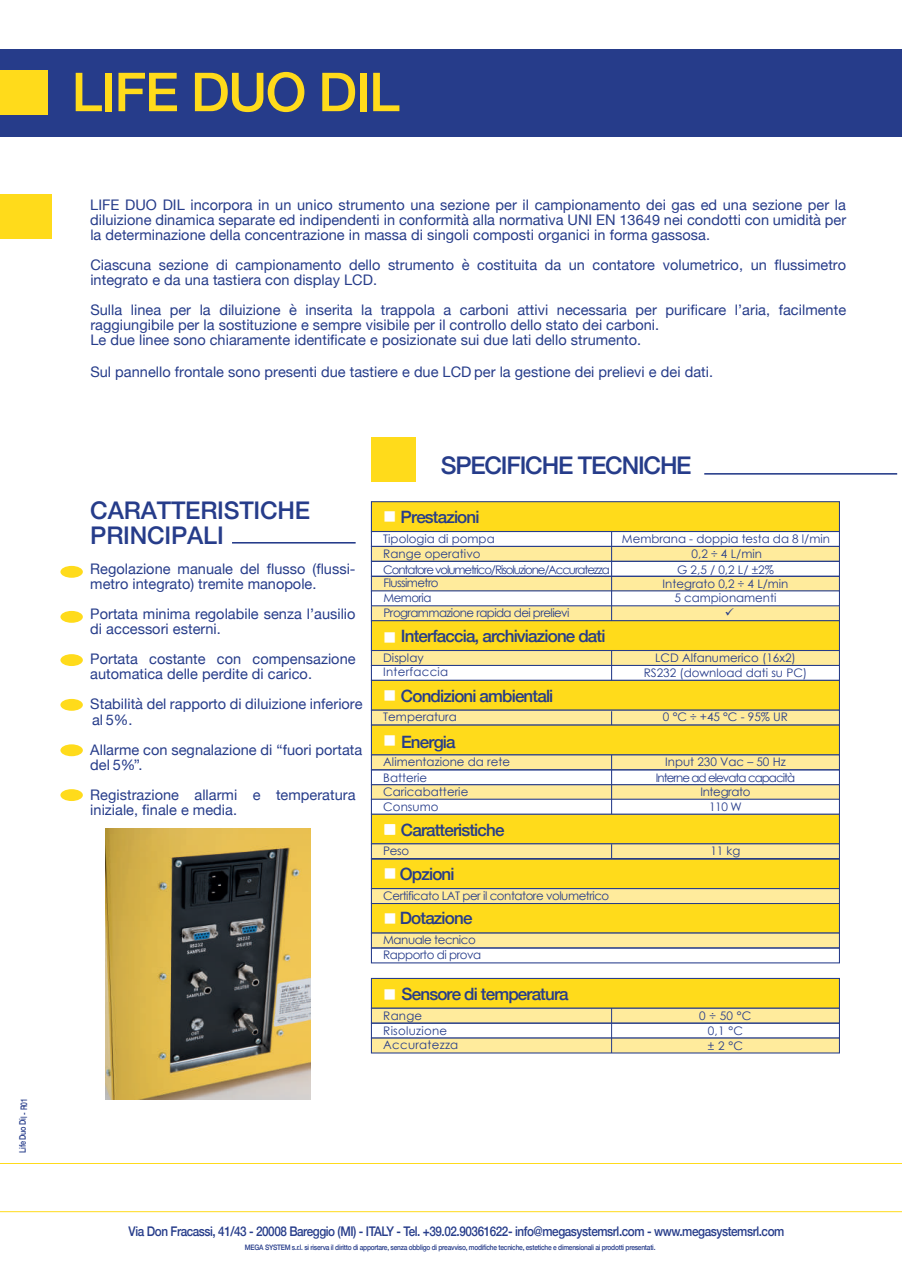
<style>
.page{position:relative;width:902px;height:1272px;background:#fff}
.page>*{position:absolute;margin:0;border:0;box-sizing:border-box;transform-origin:0 0}
.t1{font:500 53.7px "Helvetica Neue LT Std";letter-spacing:-.025em;color:#ffdb1b}
.t2{font:500 24.3px/25.5px "Helvetica Neue";letter-spacing:-.01em;color:#263c8a}
.t3{font:500 24.3px "Helvetica Neue";letter-spacing:-.05em;color:#263c8a}
.t4{font:500 16.95px "Helvetica Neue";letter-spacing:-.05em;color:#263c8a}
.t5{font:14.55px/15px "Helvetica Neue";color:#263c8a}
.t6{font:500 13.35px "Helvetica Neue";letter-spacing:-.035em;color:#263c8a;scale:.88 1}
.t7{font:11.85px/14.9px "Century Gothic";letter-spacing:-.005em;color:#263c8a;text-align:center}
.t8{font:11.85px/15.1px "Century Gothic";letter-spacing:-.04em;color:#263c8a}
.t9{font:11.85px/15px "Century Gothic";letter-spacing:-.08em;color:#263c8a;text-align:center}
.t10{font:11.85px "Century Gothic";letter-spacing:-.09em;color:#263c8a}
.t11{font:11.85px "Century Gothic";letter-spacing:-.05em;color:#263c8a}
.t12{font:11.85px/14.2px "Century Gothic";letter-spacing:.02em;color:#263c8a}
.t13{font:11.85px "Century Gothic";letter-spacing:-.045em;color:#263c8a}
.t14{font:500 9px "Helvetica Neue";letter-spacing:-.035em;color:#263c8a;scale:.82 1}
.t15{font:500 7.5px "Helvetica Neue";letter-spacing:-.035em;color:#263c8a;scale:.88 1}
.s1{color:#fff}
</style>
<div class="page">
<div style="left:0;top:194px;width:51px;height:44px;background:#ffdb1b"></div>
<div style="left:60px;top:566px;width:23px;height:11px;background:#ffdb1b;border-radius:50%"></div>
<div style="left:60px;top:611px;width:23px;height:11px;background:#ffdb1b;border-radius:50%"></div>
<div style="left:60px;top:654px;width:23px;height:12px;background:#ffdb1b;border-radius:50%"></div>
<div style="left:60px;top:699px;width:23px;height:11px;background:#ffdb1b;border-radius:50%"></div>
<div style="left:60px;top:744px;width:23px;height:12px;background:#ffdb1b;border-radius:50%"></div>
<div style="left:60px;top:789px;width:23px;height:12px;background:#ffdb1b;border-radius:50%"></div>
<hr style="left:0;top:1211px;width:901px;height:1px;background:#ffdb1b">
<hr style="left:0;top:1162px;width:901px;height:1px;background:#ffdb1b">
<div style="left:0;top:49px;width:901px;height:87px;background:#263c8a"></div>
<div style="left:0;top:70px;width:48px;height:45px;background:#ffdb1b"></div>
<div style="left:371px;top:858px;width:468px;height:31px;background:#ffdb1b;border:1px solid #263c8a"></div>
<div style="left:371px;top:605px;width:468px;height:16px;background:#ffeb9c"></div>
<div style="left:371px;top:437px;width:45px;height:45px;background:#ffdb1b"></div>
<hr style="left:704px;top:473px;width:193px;height:1px;background:#263c8a">
<div style="left:371px;top:501px;width:468px;height:31px;background:#ffdb1b;border:1px solid #263c8a"></div>
<div style="left:371px;top:531px;width:468px;height:16px;border:1px solid #263c8a"></div>
<div style="left:371px;top:620px;width:468px;height:31px;background:#ffdb1b;border:1px solid #263c8a"></div>
<div style="left:371px;top:650px;width:468px;height:16px;background:#ffeb9c;border:1px solid #263c8a"></div>
<div style="left:371px;top:546px;width:468px;height:16px;background:#ffeb9c;border:1px solid #263c8a"></div>
<div style="left:371px;top:576px;width:468px;height:15px;background:#ffeb9c;border:1px solid #263c8a"></div>
<div style="left:371px;top:590px;width:468px;height:16px;background:#fff"></div>
<div style="left:371px;top:561px;width:468px;height:15px;border:1px solid #263c8a"></div>
<div style="left:371px;top:679px;width:468px;height:31px;background:#ffdb1b;border:1px solid #263c8a"></div>
<div style="left:371px;top:709px;width:468px;height:16px;background:#ffeb9c;border:1px solid #263c8a"></div>
<div style="left:371px;top:724px;width:468px;height:31px;background:#ffdb1b"></div>
<div style="left:371px;top:754px;width:468px;height:16px;background:#ffeb9c;border:1px solid #263c8a"></div>
<div style="left:371px;top:769px;width:468px;height:16px;border:1px solid #263c8a"></div>
<div style="left:371px;top:784px;width:468px;height:16px;background:#ffeb9c;border:1px solid #263c8a"></div>
<div style="left:371px;top:813px;width:468px;height:31px;background:#ffdb1b;border:1px solid #263c8a"></div>
<div style="left:371px;top:843px;width:468px;height:16px;background:#ffeb9c;border:1px solid #263c8a"></div>
<hr style="left:371px;top:858px;width:468px;height:1px;background:#263c8a">
<div style="left:371px;top:902px;width:468px;height:31px;background:#ffdb1b"></div>
<div style="left:371px;top:932px;width:468px;height:16px;background:#ffeb9c"></div>
<div style="left:371px;top:947px;width:468px;height:16px;border:1px solid #263c8a"></div>
<div style="left:371px;top:798px;width:468px;height:16px;background:#fff;border:1px solid #263c8a"></div>
<svg style="left:611px;top:844px;width:1px;height:14px"></svg>
<hr style="left:611px;top:650px;width:1px;height:30px;background:#263c8a">
<svg style="left:611px;top:711px;width:1px;height:14px"></svg>
<hr style="left:611px;top:755px;width:1px;height:59px;background:#263c8a">
<div style="left:371px;top:888px;width:468px;height:16px;background:#ffeb9c;border:1px solid #263c8a"></div>
<div style="left:371px;top:977px;width:468px;height:31px;background:#ffdb1b;border:1px solid #263c8a"></div>
<div style="left:371px;top:1007px;width:468px;height:16px;background:#ffeb9c;border:1px solid #263c8a"></div>
<div style="left:371px;top:1022px;width:468px;height:16px;border:1px solid #263c8a"></div>
<div style="left:371px;top:1037px;width:468px;height:16px;background:#ffeb9c"></div>
<hr style="left:611px;top:1007px;width:1px;height:45px;background:#263c8a">
<hr style="left:611px;top:531px;width:1px;height:90px;background:#263c8a">
<hr style="left:232px;top:542px;width:123px;height:1px;background:#263c8a">
<img style="left:105px;top:829px;width:205px;height:270px">
<p class="t14" style="left:15px;top:1152px;width:68px;rotate:-90deg">Life Duo Dil - R01</p>
<h1 class="t1" style="left:72px;top:60px;width:330px">LIFE DUO DIL</h1>
<p class="t5" style="left:90px;top:198px;width:757px;text-align:justify">LIFE DUO DIL incorpora in un unico strumento una sezione per il campionamento dei gas ed una sezione per la diluizione dinamica separate ed indipendenti in conformità alla normativa UNI EN 13649 nei condotti con umidità per la determinazione della concentrazione in massa di singoli composti organici in forma gassosa.</p>
<p class="t5" style="left:90px;top:258px;width:757px">Ciascuna sezione di campionamento dello strumento è costituita da un contatore volumetrico, un flussimetro integrato e da una tastiera con display LCD.</p>
<p class="t5" style="left:90px;top:303px;width:757px">Sulla linea per la diluizione è inserita la trappola a carboni attivi necessaria per purificare l’aria, facilmente raggiungibile per la sostituzione e sempre visibile per il controllo dello stato dei carboni.<br>Le due linee sono chiaramente identificate e posizionate sui due lati dello strumento.</p>
<p class="t5" style="left:90px;top:365px;width:624px">Sul pannello frontale sono presenti due tastiere e due LCD per la gestione dei prelievi e dei dati.</p>
<h2 class="t2" style="left:90px;top:495px;width:221px">CARATTERISTICHE<br>PRINCIPALI</h2>
<p class="t5" style="left:90px;top:562px;width:267px">Regolazione manuale del flusso (flussi&shy;metro integrato) tremite manopole.</p>
<p class="t5" style="left:90px;top:607px;width:267px">Portata minima regolabile senza l’ausilio di accessori esterni.</p>
<p class="t5" style="left:90px;top:652px;width:267px">Portata costante con compensazione automatica delle perdite di carico.</p>
<p class="t5" style="left:90px;top:697px;width:274px">Stabilità del rapporto di diluizione inferiore al 5%.</p>
<p class="t5" style="left:90px;top:742px;width:273px">Allarme con segnalazione di “fuori portata del 5%”.</p>
<p class="t5" style="left:90px;top:787px;width:267px">Registrazione allarmi e temperatura iniziale, finale e media.</p>
<h2 class="t3" style="left:440px;top:445px;width:252px">SPECIFICHE TECNICHE</h2>
<p class="t4" style="left:383px;top:503px;width:98px"><span class="s1">■</span> Prestazioni</p>
<p class="t7" style="left:383px;top:531px;width:113px">Tipologia di pompa</p>
<p class="t7" style="left:622px;top:531px;width:209px">Membrana - doppia testa da 8 l/min</p>
<p class="t10" style="left:383px;top:561px;width:228px">Contatore volumetrico/Risoluzione/Accuratezza</p>
<p class="t7" style="left:383px;top:545px;width:99px">Range operativo</p>
<p class="t7" style="left:691px;top:545px;width:72px">0,2 ÷ 4 L/min</p>
<p class="t7" style="left:677px;top:561px;width:98px">G 2,5 / 0,2 L/ ±2%</p>
<p class="t11" style="left:383px;top:574px;width:57px">Flussimetro</p>
<p class="t11" style="left:383px;top:604px;width:187px">Programmazione rapida dei prelievi</p>
<p class="t7" style="left:662px;top:576px;width:127px">Integrato 0,2 ÷ 4 L/min</p>
<p class="t13" style="left:383px;top:589px;width:49px">Memoria</p>
<p class="t7" style="left:674px;top:590px;width:103px">5 campionamenti</p>
<p class="t4" style="left:383px;top:622px;width:224px"><span class="s1">■</span> Interfaccia, archiviazione dati</p>
<p class="t7" style="left:383px;top:650px;width:42px">Display</p>
<p class="t7" style="left:643px;top:650px;width:165px;line-height:14.4px">LCD Alfanumerico (16x2)<br>RS232 (download dati su PC)</p>
<p class="t12" style="left:383px;top:664px;width:67px">Interfaccia</p>
<p class="t4" style="left:383px;top:682px;width:172px"><span class="s1">■</span> Condizioni ambientali</p>
<p class="t4" style="left:383px;top:728px;width:74px"><span class="s1">■</span> Energia</p>
<p class="t7" style="left:383px;top:709px;width:75px">Temperatura</p>
<p class="t7" style="left:383px;top:754px;width:128px;text-align:left">Alimentazione da rete<br>Batterie<br>Caricabatterie<br>Consumo</p>
<p class="t7" style="left:663px;top:709px;width:127px">0 °C ÷ +45 °C - 95% UR</p>
<p class="t9" style="left:655px;top:754px;width:141px">Input 230 Vac – 50 Hz<br>Interne ad elevata capacità<br>Integrato</p>
<p class="t7" style="left:709px;top:798px;width:34px">110 W</p>
<p class="t4" style="left:383px;top:816px;width:123px"><span class="s1">■</span> Caratteristiche</p>
<p class="t7" style="left:383px;top:843px;width:28px">Peso</p>
<p class="t7" style="left:710px;top:843px;width:32px">11 kg</p>
<p class="t4" style="left:383px;top:860px;width:73px"><span class="s1">■</span> Opzioni</p>
<p class="t8" style="left:383px;top:887px;width:227px">Certificato LAT per il contatore volumetrico</p>
<p class="t4" style="left:383px;top:904px;width:90px"><span class="s1">■</span> Dotazione</p>
<p class="t8" style="left:383px;top:931px;width:99px">Manuale tecnico<br>Rapporto di prova</p>
<p class="t4" style="left:383px;top:980px;width:187px"><span class="s1">■</span> Sensore di temperatura</p>
<p class="t12" style="left:383px;top:1008px;width:77px">Range<br>Risoluzione<br>Accuratezza</p>
<p class="t7" style="left:699px;top:1008px;width:54px">0÷50°C<br>0,1 °C ±2°C</p>
<p class="t6" style="left:129px;top:1220px;width:746px">Via Don Fracassi, 41/43 - 20008 Bareggio (MI) - ITALY - Tel. +39.02.90361622- info@megasystemsrl.com - www.megasystemsrl.com</p>
<p class="t15" style="left:245px;top:1241px;width:468px">MEGA SYSTEM s.r.l. si riserva il diritto di apportare, senza obbligo di preavviso, modifiche tecniche, estetiche e dimensionali ai prodotti presentati.</p>
</div>
